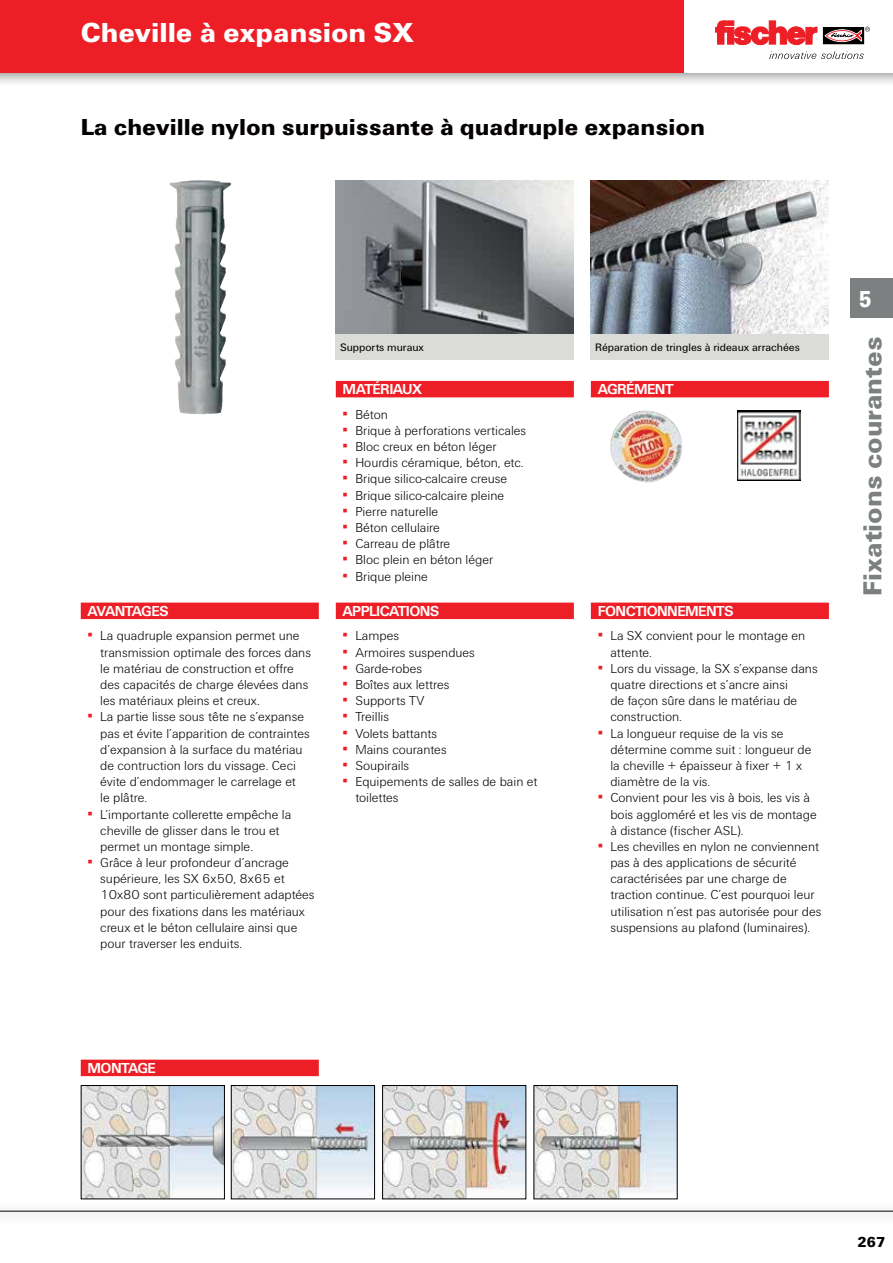
<style>
.page{position:relative;width:893px;height:1263px;background:#fff}
.page>*{position:absolute;margin:0;border:0;box-sizing:border-box;transform-origin:0 0}
.t1{font:900 28.5px "Fi We";color:#fff}
.t2{font:900 27px "Fi We";color:#7c8080}
.t3{font:900 24px "Fi We";color:#040000}
.t4{font:900 24px "Fi We";color:#fff;scale:.88 1}
.t5{font:700 15px "Fi We";letter-spacing:-.04em;color:#fff}
.t6{font:900 15px "Fi We";color:#040000}
.t7{font:300 13.5px/16.2px "Fi We";color:#040000}
.t8{font:300 13.5px/16.2px "Fi We";color:#000}
.t9{font:11.25px "Fi We";color:#040000}
.s1{font-weight:400;color:#ed1e26}
</style>
<div class="page">
<div style="left:0;top:0;width:893px;height:73px;background:#ed1e26"></div>
<hr style="left:0;top:1211px;width:893px;height:1px;background:#040000">
<div style="left:850px;top:278px;width:43px;height:40px;background:#7c8080"></div>
<div style="left:684px;top:0;width:209px;height:73px;background:#fff"></div>
<div style="left:823px;top:27px;width:41px;height:17px;border:1px solid #000"></div>
<svg style="left:715px;top:21px;width:102px;height:24px"></svg>
<svg style="left:825px;top:27px;width:45px;height:15px"></svg>
<svg style="left:769px;top:51px;width:95px;height:8px"></svg>
<div style="left:336px;top:333px;width:238px;height:27px;background:#dbdcda"></div>
<div style="left:591px;top:333px;width:238px;height:27px;background:#dbdcda"></div>
<img style="left:737px;top:410px;width:64px;height:71px">
<img style="left:610px;top:411px;width:72px;height:71px">
<div style="left:81px;top:603px;width:238px;height:16px;background:#ed1e26"></div>
<div style="left:591px;top:603px;width:238px;height:16px;background:#ed1e26"></div>
<div style="left:336px;top:381px;width:238px;height:16px;background:#ed1e26"></div>
<div style="left:591px;top:381px;width:238px;height:16px;background:#ed1e26"></div>
<div style="left:336px;top:603px;width:238px;height:16px;background:#ed1e26"></div>
<div style="left:81px;top:1060px;width:238px;height:16px;background:#ed1e26"></div>
<img style="left:336px;top:180px;width:238px;height:153px">
<img style="left:591px;top:180px;width:238px;height:153px">
<img style="left:233px;top:1087px;width:140px;height:110px">
<div style="left:231px;top:1085px;width:144px;height:114px;border:1px solid #000"></div>
<img style="left:384px;top:1087px;width:140px;height:110px">
<div style="left:382px;top:1085px;width:144px;height:114px;border:1px solid #000"></div>
<img style="left:535px;top:1087px;width:140px;height:110px">
<img style="left:169px;top:180px;width:54px;height:234px">
<img style="left:83px;top:1087px;width:140px;height:110px">
<div style="left:81px;top:1085px;width:144px;height:114px;border:1px solid #000"></div>
<h1 class="t1" style="left:81px;top:21px;width:334px">Cheville à expansion SX</h1>
<h3 class="t3" style="left:81px;top:117px;width:626px">La cheville nylon surpuissante à quadruple expansion</h3>
<p class="t5" style="left:88px;top:606px;width:83px">AVANTAGES</p>
<p class="t7" style="left:100px;top:629px;width:212px;text-indent:-13px"><span class="s1">▪</span> La quadruple expansion permet une transmission optimale des forces dans le matériau de construction et offre des capacités de charge élevées dans les matériaux pleins et creux.</p>
<p class="t7" style="left:100px;top:710px;width:211px;text-indent:-13px"><span class="s1">▪</span> La partie lisse sous tête ne s’expanse pas et évite l’apparition de contraintes d’expansion à la surface du matériau de contruction lors du vissage. Ceci évite d’endommager le carrelage et<br>le plâtre.</p>
<p class="t7" style="left:100px;top:807px;width:192px;text-indent:-13px"><span class="s1">▪</span> L’importante collerette empêche la cheville de glisser dans le trou et permet un montage simple.</p>
<p class="t7" style="left:100px;top:856px;width:216px;text-indent:-13px"><span class="s1">▪</span> Grâce à leur profondeur d’ancrage supérieure, les SX 6x50, 8x65 et 10x80 sont particulièrement adaptées pour des fixations dans les matériaux creux et le béton cellulaire ainsi que pour traverser les enduits.</p>
<p class="t9" style="left:340px;top:343px;width:85px">Supports muraux</p>
<p class="t9" style="left:595px;top:343px;width:206px">Réparation de tringles à rideaux arrachées</p>
<p class="t5" style="left:343px;top:384px;width:81px">MATÉRIAUX</p>
<p class="t7" style="left:343px;top:407px;width:47px"><span class="s1">▪</span> Béton</p>
<p class="t7" style="left:343px;top:424px;width:185px"><span class="s1">▪</span> Brique à perforations verticales</p>
<p class="t7" style="left:343px;top:440px;width:155px"><span class="s1">▪</span> Bloc creux en béton léger</p>
<p class="t7" style="left:343px;top:456px;width:183px"><span class="s1">▪</span> Hourdis céramique, béton, etc.</p>
<p class="t7" style="left:343px;top:472px;width:166px"><span class="s1">▪</span> Brique silico-calcaire creuse</p>
<p class="t7" style="left:343px;top:488px;width:163px"><span class="s1">▪</span> Brique silico-calcaire pleine</p>
<p class="t7" style="left:343px;top:504px;width:97px"><span class="s1">▪</span> Pierre naturelle</p>
<p class="t7" style="left:343px;top:521px;width:99px"><span class="s1">▪</span> Béton cellulaire</p>
<p class="t7" style="left:343px;top:537px;width:109px"><span class="s1">▪</span> Carreau de plâtre</p>
<p class="t7" style="left:343px;top:553px;width:152px"><span class="s1">▪</span> Bloc plein en béton léger</p>
<p class="t7" style="left:343px;top:569px;width:87px"><span class="s1">▪</span> Brique pleine</p>
<p class="t5" style="left:343px;top:606px;width:98px">APPLICATIONS</p>
<p class="t7" style="left:343px;top:629px;width:58px"><span class="s1">▪</span> Lampes</p>
<p class="t7" style="left:343px;top:645px;width:134px"><span class="s1">▪</span> Armoires suspendues</p>
<p class="t7" style="left:343px;top:661px;width:81px"><span class="s1">▪</span> Garde-robes</p>
<p class="t7" style="left:343px;top:678px;width:108px"><span class="s1">▪</span> Boîtes aux lettres</p>
<p class="t7" style="left:343px;top:694px;width:83px"><span class="s1">▪</span> Supports TV</p>
<p class="t7" style="left:343px;top:710px;width:48px"><span class="s1">▪</span> Treillis</p>
<p class="t7" style="left:343px;top:726px;width:96px"><span class="s1">▪</span> Volets battants</p>
<p class="t7" style="left:343px;top:742px;width:106px"><span class="s1">▪</span> Mains courantes</p>
<p class="t7" style="left:343px;top:759px;width:68px"><span class="s1">▪</span> Soupirails</p>
<p class="t7" style="left:355px;top:775px;width:183px;text-indent:-13px"><span class="s1">▪</span> Equipements de salles de bain et toilettes</p>
<p class="t5" style="left:598px;top:384px;width:78px">AGRÉMENT</p>
<p class="t5" style="left:598px;top:606px;width:138px">FONCTIONNEMENTS</p>
<p class="t7" style="left:610px;top:629px;width:196px;text-indent:-13px"><span class="s1">▪</span> La SX convient pour le montage en attente.</p>
<p class="t7" style="left:610px;top:661px;width:209px;text-indent:-13px"><span class="s1">▪</span> Lors du vissage, la SX s’expanse dans quatre directions et s’ancre ainsi<br>de façon sûre dans le matériau de construction.</p>
<p class="t7" style="left:610px;top:726px;width:203px;text-indent:-13px"><span class="s1">▪</span> La longueur requise de la vis se détermine comme suit : longueur de la cheville + épaisseur à fixer + 1 x diamètre de la vis.</p>
<p class="t7" style="left:610px;top:791px;width:208px;text-indent:-13px"><span class="s1">▪</span> Convient pour les vis à bois, les vis à bois aggloméré et les vis de montage à distance (fischer ASL).</p>
<p class="t8" style="left:610px;top:840px;width:213px;text-indent:-13px"><span class="s1">▪</span> Les chevilles en nylon ne conviennent pas à des applications de sécurité caractérisées par une charge de traction continue. C’est pourquoi leur utilisation n’est pas autorisée pour des suspensions au plafond (luminaires).</p>
<h3 class="t4" style="left:859px;top:289px;width:16px">5</h3>
<h2 class="t2" style="left:862px;top:596px;width:261px;rotate:-90deg">Fixations courantes</h2>
<p class="t5" style="left:88px;top:1063px;width:70px">MONTAGE</p>
<p class="t6" style="left:857px;top:1236px;width:29px">267</p>
</div>
